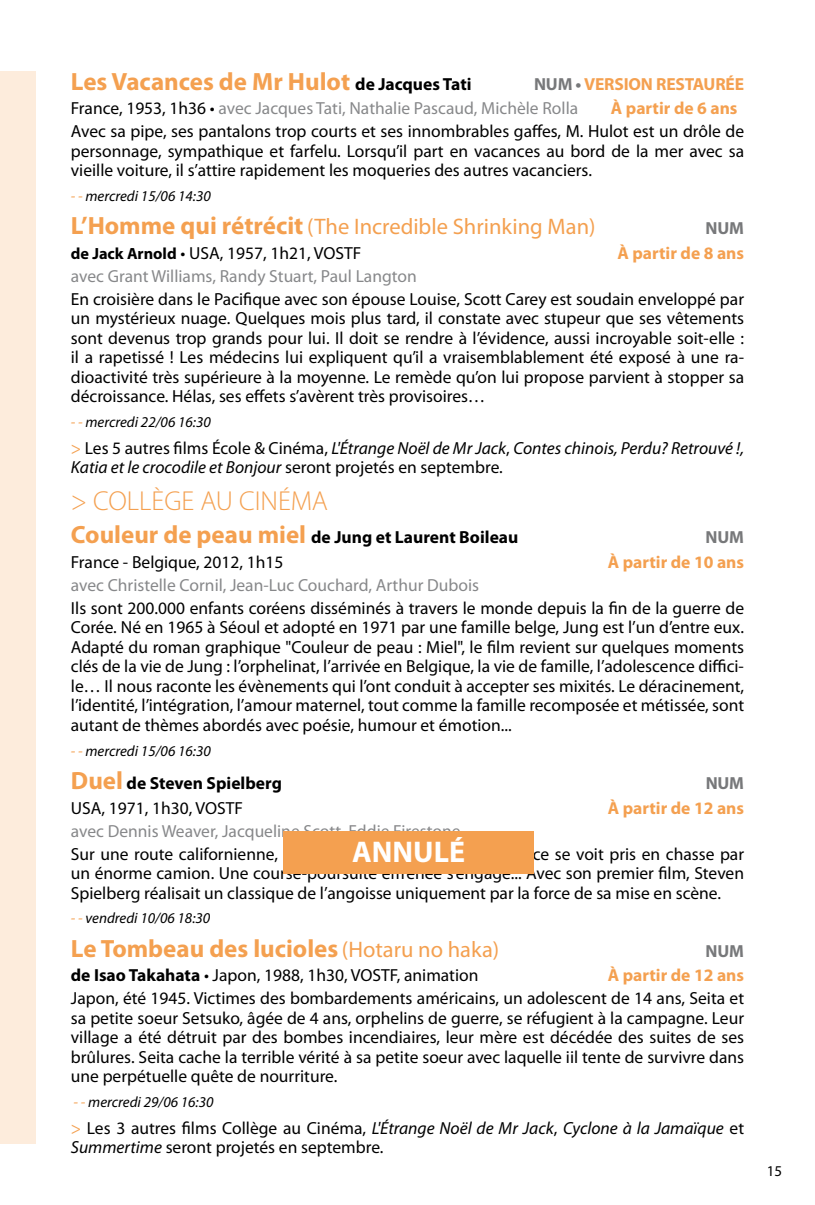
<style>
.page{position:relative;width:815px;height:1205px;background:#fff}
.page>*{position:absolute;margin:0;border:0;box-sizing:border-box;transform-origin:0 0}
.t1{font:700 30px "Myriad Pro";color:#fff}
.t2{font:300 27.5px "Myriad Pro";color:#f4a050}
.t3{font:700 25px "Myriad Pro";color:#f4a050}
.t4{font:22.5px "Myriad Pro";color:#f4a050}
.t5{font:17.5px/19.5px "Myriad Pro";color:#000;text-align:justify}
.t6{font:17.5px/24.5px "Myriad Pro";color:#87888a}
.t7{font:italic 17.5px/19.5px "Myriad Pro";color:#000}
.t8{font:700 17.5px "Myriad Pro";color:#f4a050}
.t9{font:700 17.5px "Myriad Pro";color:#000}
.t10{font:700 17.5px "Myriad Pro";letter-spacing:-.01em;color:#77787a}
.t11{font:italic 15px "Myriad Pro";color:#000}
.t12{font:15px "Myriad Pro";color:#000}
.s1{font-size:17.5px;color:#000}
.s2{font-weight:700;color:#77787a}
.s3{font-weight:700;color:#f4a050}
.s4{color:#000}
.s5{color:#f4a050}
.s6{font-weight:700;font-size:25px}
.s7{font-weight:700;font-size:16.25px}
.s8{font-style:normal;color:#f4a050}
.s9{font-style:normal}
.s10{font-size:25px;color:#f4a050}
.s11{font-weight:400;font-size:22.5px}
.s12{font-weight:700}
.s13{font-style:italic}
</style>
<div class="page">
<div style="left:0;top:72px;width:35px;height:1072px;background:#fdecdc"></div>
<div style="left:283px;top:831px;width:251px;height:42px;background:#f4a050"></div>
<h3 class="t3" style="left:71px;top:65px;width:402px">Les Vacances de Mr Hulot <span class="s1">de Jacques Tati</span></h3>
<p class="t6" style="left:71px;top:71px;width:675px;text-indent:463px"><span class="s2">NUM •</span> <span class="s3">VERSION RESTAURÉE<br></span><span class="s4">France, 1953, 1h36 •</span> avec Jacques Tati, Nathalie Pascaud, Michèle Rolla</p>
<p class="t8" style="left:611px;top:97px;width:128px">À partir de 6 ans</p>
<p class="t5" style="left:71px;top:121px;width:675px">Avec sa pipe, ses pantalons trop courts et ses innombrables gaffes, M. Hulot est un drôle de personnage, sympathique et farfelu. Lorsqu’il part en vacances au bord de la mer avec sa vieille voiture, il s’attire rapidement les moqueries des autres vacanciers.</p>
<p class="t11" style="left:71px;top:186px;width:141px"><span class="s5">- -</span> mercredi 15/06 14:30</p>
<p class="t4" style="left:71px;top:213px;width:526px"><span class="s6">L’Homme qui rétrécit</span> (The Incredible Shrinking Man)</p>
<p class="t10" style="left:706px;top:217px;width:40px">NUM</p>
<p class="t5" style="left:71px;top:243px;width:292px"><span class="s7">de Jack Arnold</span> • USA, 1957, 1h21, VOSTF</p>
<p class="t8" style="left:617px;top:242px;width:128px">À partir de 8 ans</p>
<p class="t6" style="left:71px;top:263px;width:348px">avec Grant Williams, Randy Stuart, Paul Langton</p>
<p class="t5" style="left:71px;top:289px;width:675px">En croisière dans le Pacifique avec son épouse Louise, Scott Carey est soudain enveloppé par un mystérieux nuage. Quelques mois plus tard, il constate avec stupeur que ses vêtements sont devenus trop grands pour lui. Il doit se rendre à l’évidence, aussi incroyable soit-elle : il a rapetissé ! Les médecins lui expliquent qu’il a vraisemblablement été exposé à une ra&shy;dioactivité très supérieure à la moyenne. Le remède qu’on lui propose parvient à stopper sa décroissance. Hélas, ses effets s’avèrent très provisoires…</p>
<p class="t11" style="left:71px;top:413px;width:141px"><span class="s5">- -</span> mercredi 22/06 16:30</p>
<p class="t7" style="left:71px;top:438px;width:675px"><span class="s8">&gt;</span> <span class="s9">Les 5 autres films École &amp; Cinéma,</span> L'Étrange Noël de Mr Jack<span class="s9">,</span> Contes chinois, Perdu? Retrouvé !,<br>Katia et le crocodile et Bonjour <span class="s9">seront projetés en septembre.</span></p>
<h2 class="t2" style="left:71px;top:485px;width:259px">&gt; COLLÈGE AU CINÉMA</h2>
<p class="t9" style="left:71px;top:526px;width:449px"><span class="s10">Couleur de peau miel</span> de Jung et Laurent Boileau</p>
<p class="t10" style="left:706px;top:526px;width:40px">NUM</p>
<p class="t5" style="left:71px;top:552px;width:214px">France - Belgique, 2012, 1h15</p>
<p class="t8" style="left:608px;top:550px;width:138px">À partir de 10 ans</p>
<p class="t6" style="left:71px;top:572px;width:410px">avec Christelle Cornil, Jean-Luc Couchard, Arthur Dubois</p>
<p class="t5" style="left:71px;top:598px;width:675px">Ils sont 200.000 enfants coréens disséminés à travers le monde depuis la fin de la guerre de Corée. Né en 1965 à Séoul et adopté en 1971 par une famille belge, Jung est l’un d’entre eux.<br>Adapté du roman graphique "Couleur de peau : Miel", le film revient sur quelques moments clés de la vie de Jung : l’orphelinat, l’arrivée en Belgique, la vie de famille, l’adolescence diffici&shy;le… Il nous raconte les évènements qui l’ont conduit à accepter ses mixités. Le déracinement, l’identité, l’intégration, l’amour maternel, tout comme la famille recomposée et métissée, sont autant de thèmes abordés avec poésie, humour et émotion...</p>
<p class="t11" style="left:71px;top:741px;width:141px"><span class="s5">- -</span> mercredi 15/06 16:30</p>
<p class="t9" style="left:71px;top:772px;width:213px"><span class="s10">Duel</span> de Steven Spielberg</p>
<p class="t10" style="left:706px;top:772px;width:40px">NUM</p>
<p class="t5" style="left:71px;top:798px;width:174px">USA, 1971, 1h30, VOSTF</p>
<p class="t8" style="left:608px;top:796px;width:138px">À partir de 12 ans</p>
<p class="t6" style="left:71px;top:818px;width:391px">avec Dennis Weaver, Jacqueline Scott, Eddie Firestone</p>
<p class="t5" style="left:71px;top:844px;width:675px">Sur une route californienne, un modeste employé de commerce se voit pris en chasse par un énorme camion. Une course-poursuite effrénée s’engage... Avec son premier film, Steven Spielberg réalisait un classique de l’angoisse uniquement par la force de sa mise en scène.</p>
<p class="t11" style="left:71px;top:909px;width:141px"><span class="s5">- -</span> vendredi 10/06 18:30</p>
<h3 class="t3" style="left:71px;top:932px;width:430px">Le Tombeau des lucioles <span class="s11">(Hotaru no haka)</span></h3>
<p class="t10" style="left:706px;top:939px;width:40px">NUM</p>
<p class="t5" style="left:71px;top:965px;width:409px"><span class="s12">de Isao Takahata</span> • Japon, 1988, 1h30, VOSTF, animation</p>
<p class="t8" style="left:608px;top:964px;width:138px">À partir de 12 ans</p>
<p class="t5" style="left:71px;top:988px;width:675px">Japon, été 1945. Victimes des bombardements américains, un adolescent de 14 ans, Seita et sa petite soeur Setsuko, âgée de 4 ans, orphelins de guerre, se réfugient à la campagne. Leur village a été détruit par des bombes incendiaires, leur mère est décédée des suites de ses brûlures. Seita cache la terrible vérité à sa petite soeur avec laquelle iil tente de survivre dans une perpétuelle quête de nourriture.</p>
<p class="t11" style="left:74px;top:1092px;width:141px"><span class="s5">- -</span> mercredi 29/06 16:30</p>
<p class="t5" style="left:71px;top:1117px;width:675px"><span class="s5">&gt;</span> Les 3 autres films Collège au Cinéma, <span class="s13">L'Étrange Noël de Mr Jack</span>, <span class="s13">Cyclone à la Jamaïque</span> et<br><span class="s13">Summertime</span> seront projetés en septembre.</p>
<h1 class="t1" style="left:352px;top:832px;width:114px">ANNULÉ</h1>
<p class="t12" style="left:767px;top:1161px;width:17px">15</p>
</div>
